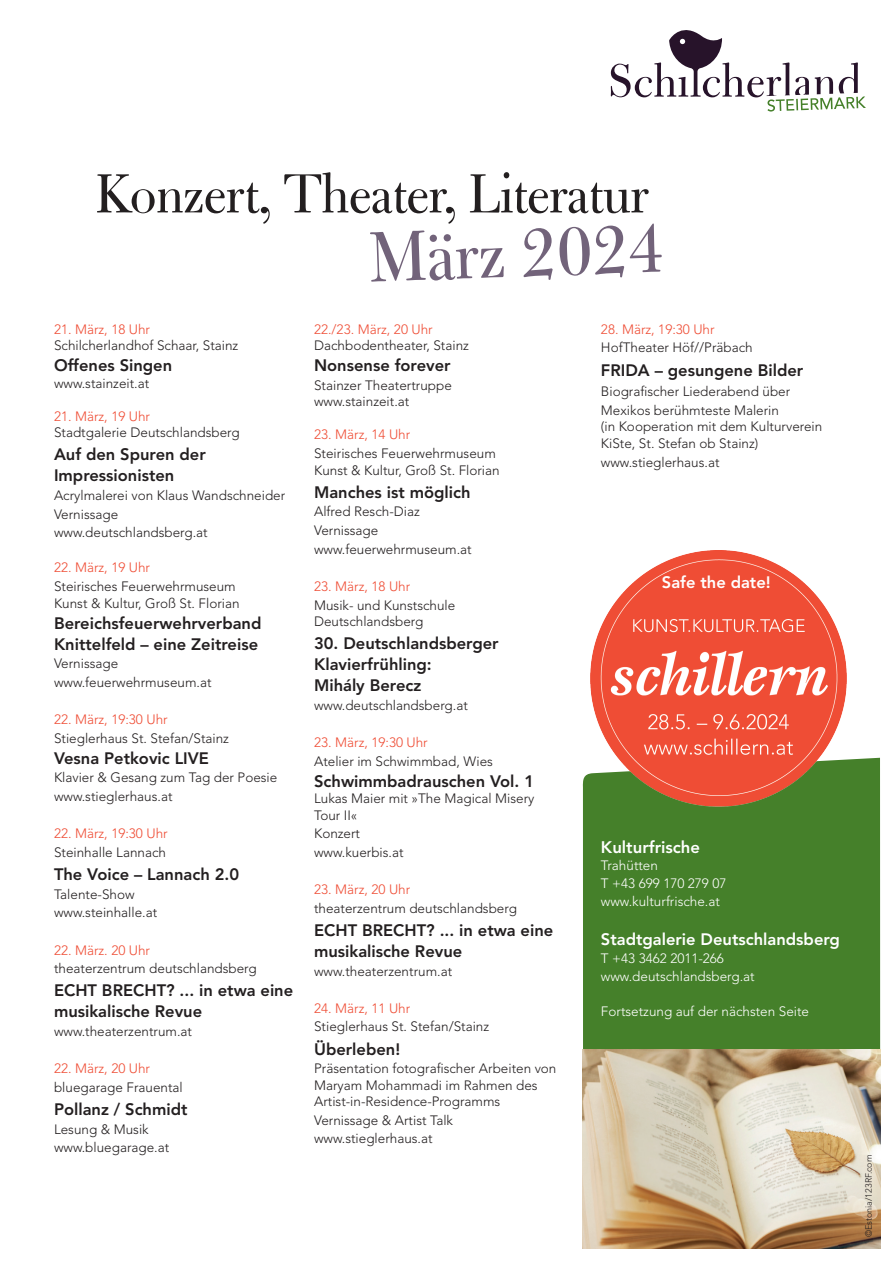
<style>
.page{position:relative;width:893px;height:1263px;background:#fff}
.page>*{position:absolute;margin:0;border:0;box-sizing:border-box;transform-origin:0 0}
.t1{font:79.05px "Bulmer MT Regular Display";color:#72637a}
.t2{font:61.2px "Bulmer MT Regular Display";color:#231f20}
.t3{font:800 16.65px "Avenir LT Std";color:#fff}
.t4{font:800 16.5px/21px "Avenir LT Std";color:#231f20}
.t5{font:800 16.5px "Avenir LT Std";color:#fff}
.t6{font:300 13.5px/18.6px "Avenir LT Std";color:#231f20}
.t7{font:300 13.5px "Avenir LT Std";color:#ef4d35}
.t8{font:300 13.5px/18px "Avenir LT Std";color:#fff}
.t9{font:300 9px "Avenir LT Std";color:#231f20}
</style>
<div class="page">
<svg style="left:611px;top:30px;width:255px;height:82px"></svg>
<div style="left:583px;top:758px;width:297px;height:292px;background:#45802a"></div>
<img style="left:583px;top:1050px;width:297px;height:199px">
<img style="left:590px;top:551px;width:257px;height:264px">
<h2 class="t2" style="left:95px;top:156px;width:555px">Konzert, Theater, Literatur</h2>
<h1 class="t1" style="left:368px;top:209px;width:296px;rotate:-2deg">März 2024</h1>
<p class="t7" style="left:54px;top:321px;width:98px">21. März, 18 Uhr</p>
<p class="t6" style="left:54px;top:336px;width:186px">Schilcherlandhof Schaar, Stainz</p>
<p class="t4" style="left:54px;top:355px;width:120px">Offenes Singen</p>
<p class="t6" style="left:54px;top:374px;width:97px">www.stainzeit.at</p>
<p class="t7" style="left:54px;top:408px;width:98px">21. März, 19 Uhr</p>
<p class="t6" style="left:54px;top:423px;width:187px">Stadtgalerie Deutschlandsberg</p>
<p class="t4" style="left:54px;top:444px;width:153px">Auf den Spuren der<br>Impressionisten</p>
<p class="t6" style="left:54px;top:486px;width:233px">Acrylmalerei von Klaus Wandschneider<br>Vernissage<br>www.deutschlandsberg.at</p>
<p class="t7" style="left:54px;top:560px;width:98px">22. März, 19 Uhr</p>
<p class="t6" style="left:54px;top:578px;width:187px;line-height:16.5px">Steirisches Feuerwehrmuseum<br>Kunst &amp; Kultur, Groß St. Florian</p>
<p class="t4" style="left:54px;top:612px;width:209px">Bereichsfeuerwehrverband<br>Knittelfeld – eine Zeitreise</p>
<p class="t6" style="left:54px;top:654px;width:159px">Vernissage www.feuerwehrmuseum.at</p>
<p class="t7" style="left:54px;top:711px;width:115px">22. März, 19:30 Uhr</p>
<p class="t6" style="left:54px;top:729px;width:177px">Stieglerhaus St. Stefan/Stainz</p>
<p class="t4" style="left:54px;top:747px;width:156px">Vesna Petkovic LIVE</p>
<p class="t6" style="left:54px;top:768px;width:225px">Klavier &amp; Gesang zum Tag der Poesie www.stieglerhaus.at</p>
<p class="t7" style="left:54px;top:826px;width:115px">22. März, 19:30 Uhr</p>
<p class="t6" style="left:54px;top:843px;width:114px">Steinhalle Lannach</p>
<p class="t4" style="left:54px;top:864px;width:187px">The Voice – Lannach 2.0</p>
<p class="t6" style="left:54px;top:885px;width:105px">Talente-Show www.steinhalle.at</p>
<p class="t7" style="left:54px;top:942px;width:98px">22. März. 20 Uhr</p>
<p class="t6" style="left:54px;top:959px;width:204px">theaterzentrum deutschlandsberg</p>
<p class="t4" style="left:54px;top:980px;width:241px">ECHT BRECHT? ... in etwa eine musikalische Revue</p>
<p class="t6" style="left:54px;top:1022px;width:140px">www.theaterzentrum.at</p>
<p class="t7" style="left:54px;top:1060px;width:98px">22. März, 20 Uhr</p>
<p class="t6" style="left:54px;top:1078px;width:130px">bluegarage Frauental</p>
<p class="t4" style="left:54px;top:1099px;width:135px">Pollanz / Schmidt</p>
<p class="t6" style="left:54px;top:1120px;width:117px">Lesung &amp; Musik www.bluegarage.at</p>
<p class="t7" style="left:314px;top:321px;width:120px">22./23. März, 20 Uhr</p>
<p class="t6" style="left:314px;top:336px;width:156px">Dachbodentheater, Stainz</p>
<p class="t4" style="left:314px;top:355px;width:138px">Nonsense forever</p>
<p class="t6" style="left:314px;top:377px;width:139px;line-height:16.5px">Stainzer Theatertruppe www.stainzeit.at</p>
<p class="t7" style="left:314px;top:427px;width:98px">23. März, 14 Uhr</p>
<p class="t6" style="left:314px;top:445px;width:187px;line-height:16.5px">Steirisches Feuerwehrmuseum<br>Kunst &amp; Kultur, Groß St. Florian</p>
<p class="t4" style="left:314px;top:481px;width:158px">Manches ist möglich</p>
<p class="t6" style="left:314px;top:502px;width:159px">Alfred Resch-Diaz<br>Vernissage www.feuerwehrmuseum.at</p>
<p class="t7" style="left:314px;top:578px;width:98px">23. März, 18 Uhr</p>
<p class="t6" style="left:314px;top:597px;width:143px;line-height:16.5px">Musik- und Kunstschule<br>Deutschlandsberg</p>
<p class="t4" style="left:314px;top:633px;width:186px">30. Deutschlandsberger<br>Klavierfrühling:<br>Mihály Berecz</p>
<p class="t6" style="left:314px;top:696px;width:155px">www.deutschlandsberg.at</p>
<p class="t7" style="left:314px;top:734px;width:115px">23. März, 19:30 Uhr</p>
<p class="t6" style="left:314px;top:752px;width:180px">Atelier im Schwimmbad, Wies</p>
<p class="t4" style="left:314px;top:770px;width:221px">Schwimmbadrauschen Vol. 1</p>
<p class="t6" style="left:314px;top:790px;width:222px;line-height:16.5px">Lukas Maier mit »The Magical Misery<br>Tour II«</p>
<p class="t6" style="left:314px;top:824px;width:91px">Konzert www.kuerbis.at</p>
<p class="t7" style="left:314px;top:881px;width:98px">23. März, 20 Uhr</p>
<p class="t6" style="left:314px;top:899px;width:204px">theaterzentrum deutschlandsberg</p>
<p class="t4" style="left:314px;top:920px;width:241px">ECHT BRECHT? ... in etwa eine musikalische Revue</p>
<p class="t6" style="left:314px;top:962px;width:140px">www.theaterzentrum.at</p>
<p class="t7" style="left:314px;top:1000px;width:98px">24. März, 11 Uhr</p>
<p class="t6" style="left:314px;top:1017px;width:177px">Stieglerhaus St. Stefan/Stainz</p>
<p class="t4" style="left:314px;top:1038px;width:88px">Überleben!</p>
<p class="t6" style="left:314px;top:1060px;width:244px;line-height:16.5px">Präsentation fotografischer Arbeiten von<br>Maryam Mohammadi im Rahmen des<br>Artist-in-Residence-Programms</p>
<p class="t6" style="left:314px;top:1111px;width:141px">Vernissage &amp; Artist Talk www.stieglerhaus.at</p>
<p class="t7" style="left:601px;top:321px;width:115px">28. März, 19:30 Uhr</p>
<p class="t6" style="left:601px;top:339px;width:153px">HofTheater Höf//Präbach</p>
<p class="t4" style="left:601px;top:359px;width:204px">FRIDA – gesungene Bilder</p>
<p class="t6" style="left:601px;top:382px;width:191px">Biografischer Liederabend über<br>Mexikos berühmteste Malerin</p>
<p class="t6" style="left:601px;top:419px;width:223px;line-height:16.5px">(in Kooperation mit dem Kulturverein<br>KiSte, St. Stefan ob Stainz)</p>
<p class="t6" style="left:601px;top:453px;width:120px">www.stieglerhaus.at</p>
<p class="t5" style="left:662px;top:572px;width:110px">Safe the date!</p>
<p class="t3" style="left:601px;top:837px;width:101px">Kulturfrische</p>
<p class="t8" style="left:601px;top:856px;width:127px">Trahütten<br>T +43 699 170 279 07 www.kulturfrische.at</p>
<p class="t5" style="left:601px;top:930px;width:240px">Stadtgalerie Deutschlandsberg</p>
<p class="t8" style="left:601px;top:949px;width:155px">T +43 3462 2011-266 www.deutschlandsberg.at</p>
<p class="t8" style="left:601px;top:1002px;width:210px">Fortsetzung auf der nächsten Seite</p>
<p class="t9" style="left:863px;top:1237px;width:84px;rotate:-90deg">©Estonia/123RF.com</p>
</div>
